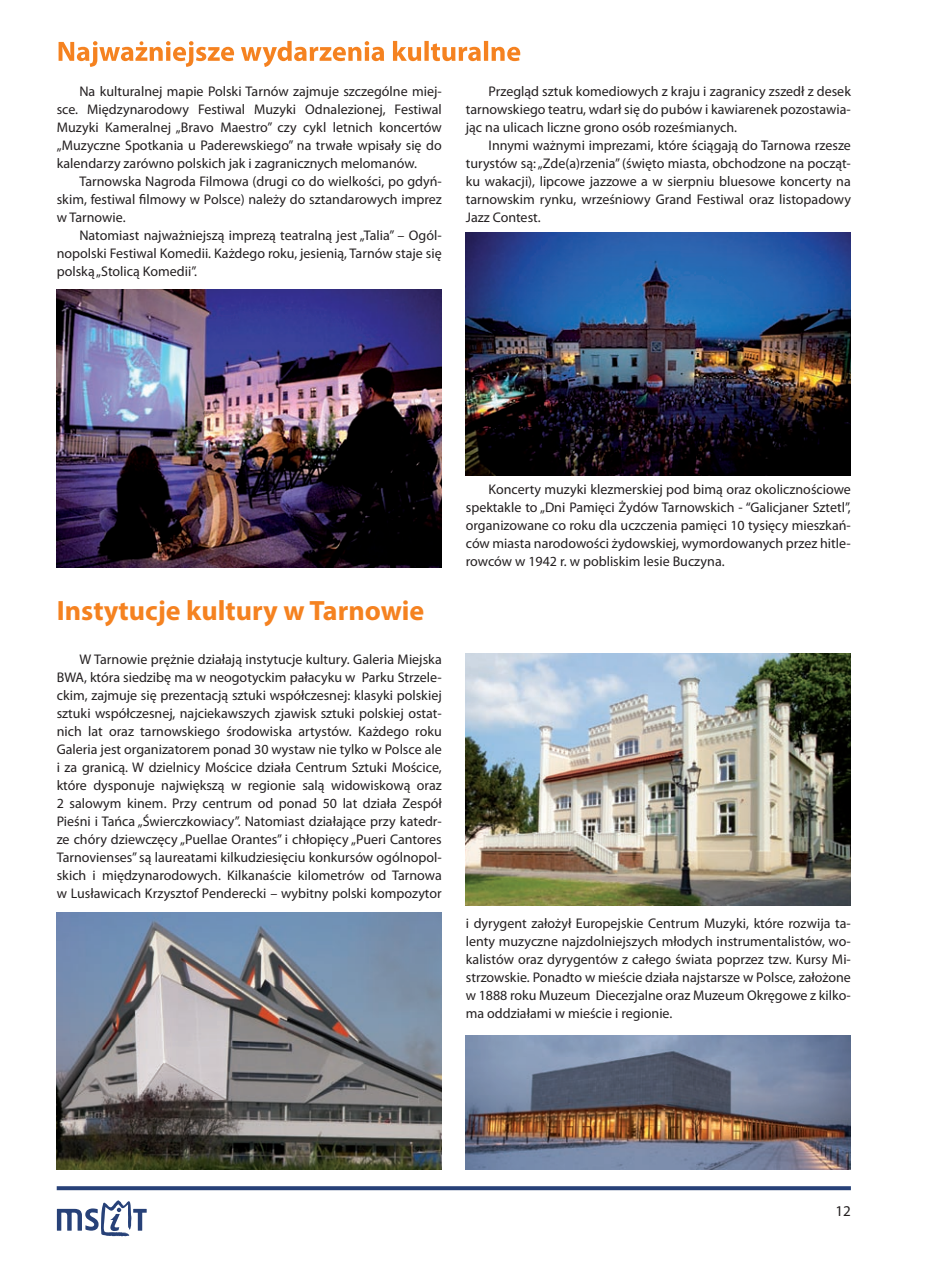
<style>
.page{position:relative;width:936px;height:1276px;background:#fff}
.page>*{position:absolute;margin:0;border:0;box-sizing:border-box;transform-origin:0 0}
.Tekst_główny_-_ok{font:700 28px "Myriad Pro";color:#f58220}
.t1{font:15px "Myriad Pro";color:#231f20}
.Tekst_główny_-_ok-2{font:14px/18px "Myriad Pro";color:#231f20;text-align:justify}
</style>
<div class="page">
<svg style="left:57px;top:1200px;width:90px;height:36px"></svg>
<svg style="left:57px;top:1186px;width:793px;height:4px;background:#324a7e"></svg>
<img style="left:466px;top:232px;width:384px;height:244px">
<svg style="left:59px;top:41px;width:461px;height:26px"></svg>
<img style="left:57px;top:289px;width:385px;height:278px">
<img style="left:466px;top:654px;width:384px;height:251px">
<img style="left:57px;top:912px;width:385px;height:257px">
<img style="left:466px;top:1035px;width:384px;height:134px">
<p class="Tekst_główny_-_ok-2" style="left:57px;top:82px;width:386px;text-indent:23px">Na kulturalnej mapie Polski Tarnów zajmuje szczególne miej&shy;sce. Międzynarodowy Festiwal Muzyki Odnalezionej, Festiwal Muzyki Kameralnej „Bravo Maestro” czy cykl letnich koncertów „Muzyczne Spotkania u Paderewskiego” na trwałe wpisały się do kalendarzy zarówno polskich jak i zagranicznych melomanów.</p>
<p class="Tekst_główny_-_ok-2" style="left:57px;top:172px;width:386px;text-indent:23px">Tarnowska Nagroda Filmowa (drugi co do wielkości, po gdyń&shy;skim, festiwal filmowy w Polsce) należy do sztandarowych imprez w Tarnowie.</p>
<p class="Tekst_główny_-_ok-2" style="left:57px;top:226px;width:386px;text-indent:23px">Natomiast najważniejszą imprezą teatralną jest „Talia” – Ogól&shy;nopolski Festiwal Komedii. Każdego roku, jesienią, Tarnów staje się polską „Stolicą Komedii”.</p>
<p class="Tekst_główny_-_ok-2" style="left:466px;top:82px;width:386px;text-indent:23px">Przegląd sztuk komediowych z kraju i zagranicy zszedł z desek tarnowskiego teatru, wdarł się do pubów i kawiarenek pozostawia&shy;jąc na ulicach liczne grono osób roześmianych.</p>
<p class="Tekst_główny_-_ok-2" style="left:466px;top:136px;width:386px;text-indent:23px">Innymi ważnymi imprezami, które ściągają do Tarnowa rzesze turystów są: „Zde(a)rzenia” (święto miasta, obchodzone na począt&shy;ku wakacji), lipcowe jazzowe a w sierpniu bluesowe koncerty na tarnowskim rynku, wrześniowy Grand Festiwal oraz listopadowy Jazz Contest.</p>
<p class="Tekst_główny_-_ok" style="left:57px;top:592px;width:369px">Instytucje kultury w Tarnowie</p>
<p class="Tekst_główny_-_ok-2" style="left:57px;top:650px;width:386px;text-indent:23px">W Tarnowie prężnie działają instytucje kultury. Galeria Miejska BWA, która siedzibę ma w neogotyckim pałacyku w Parku Strzele&shy;ckim, zajmuje się prezentacją sztuki współczesnej: klasyki polskiej sztuki współczesnej, najciekawszych zjawisk sztuki polskiej ostat&shy;nich lat oraz tarnowskiego środowiska artystów. Każdego roku Galeria jest organizatorem ponad 30 wystaw nie tylko w Polsce ale i za granicą. W dzielnicy Mościce działa Centrum Sztuki Mościce, które dysponuje największą w regionie salą widowiskową oraz 2 salowym kinem. Przy centrum od ponad 50 lat działa Zespół Pieśni i Tańca „Świerczkowiacy”. Natomiast działające przy katedr&shy;ze chóry dziewczęcy „Puellae Orantes” i chłopięcy „Pueri Cantores Tarnovienses” są laureatami kilkudziesięciu konkursów ogólnopol&shy;skich i międzynarodowych. Kilkanaście kilometrów od Tarnowa w Lusławicach Krzysztof Penderecki – wybitny polski kompozytor</p>
<p class="Tekst_główny_-_ok-2" style="left:466px;top:480px;width:386px;text-indent:23px">Koncerty muzyki klezmerskiej pod bimą oraz okolicznościowe spektakle to „Dni Pamięci Żydów Tarnowskich - “Galicjaner Sztetl”, organizowane co roku dla uczczenia pamięci 10 tysięcy mieszkań&shy;ców miasta narodowości żydowskiej, wymordowanych przez hitle&shy;rowców w 1942</p>
<p class="Tekst_główny_-_ok-2" style="left:560px;top:552px;width:166px">r. w pobliskim lesie Buczyna.</p>
<p class="Tekst_główny_-_ok-2" style="left:466px;top:914px;width:386px">i dyrygent założył Europejskie Centrum Muzyki, które rozwija ta&shy;lenty muzyczne najzdolniejszych młodych instrumentalistów, wo&shy;kalistów oraz dyrygentów z całego świata poprzez tzw. Kursy Mi&shy;strzowskie. Ponadto w mieście działa najstarsze w Polsce, założone w 1888 roku Muzeum Diecezjalne oraz Muzeum Okręgowe z kilko&shy;ma oddziałami w mieście i regionie.</p>
<p class="t1" style="left:835px;top:1201px;width:15px">12</p>
</div>
